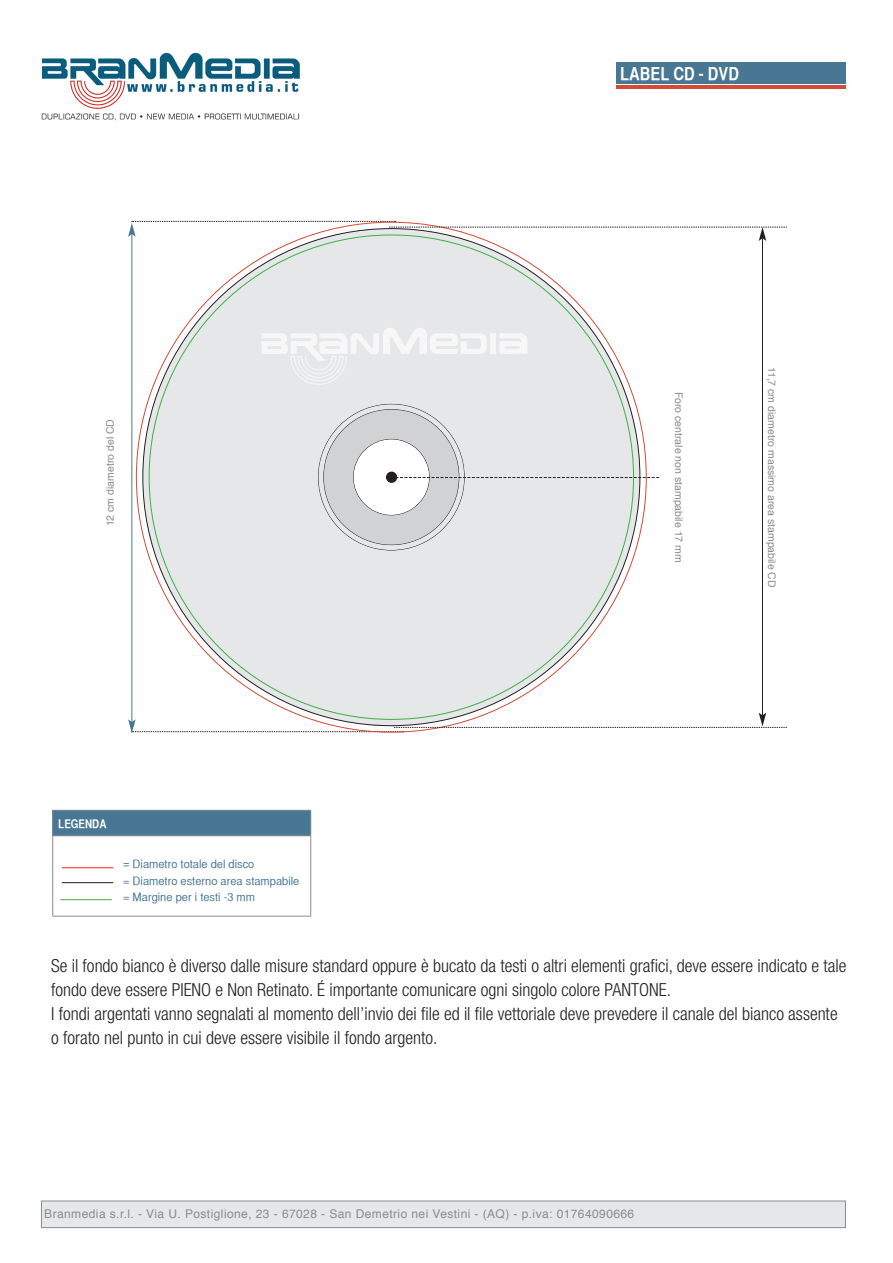
<style>
.page{position:relative;width:893px;height:1263px;background:#fff}
.page>*{position:absolute;margin:0;border:0;box-sizing:border-box;transform-origin:0 0}
.t1{font:300 condensed 18px/24px "Helvetica Neue LT Std";color:#231f20}
.t2{font:18px "Helvetica CY Bold";color:#fff}
.t3{font:12px "Helvetica";letter-spacing:.035em;color:#8a8c8f}
.t4{font:12px "Helvetica CY Bold";color:#fff}
.t5{font:11.55px "Helvetica CY Plain";color:#477792;scale:1.18 1}
.t6{font:10.5px "Helvetica";color:#8a8c8f}
.s1{font-size:13.5px}
</style>
<div class="page">
<div style="left:143px;top:229px;width:497px;height:497px;background:#e6e7e9;border-radius:50%"></div>
<img style="left:41px;top:52px;width:259px;height:69px">
<div style="left:53px;top:810px;width:258px;height:26px;background:#477792"></div>
<hr style="left:53px;top:835px;width:258px;height:1px;background:#8a8c8f">
<hr style="left:53px;top:810px;width:258px;height:1px;background:#8a8c8f">
<svg style="left:52px;top:810px;width:1px;height:26px"></svg>
<svg style="left:310px;top:810px;width:1px;height:26px"></svg>
<hr style="left:52px;top:836px;width:1px;height:80px;background:#8a8c8f">
<hr style="left:310px;top:836px;width:1px;height:80px;background:#8a8c8f">
<hr style="left:53px;top:916px;width:258px;height:1px;background:#8a8c8f">
<div style="left:616px;top:62px;width:230px;height:22px;background:#477792"></div>
<hr style="left:616px;top:86px;width:230px;height:3px;background:#d34b36">
<div style="left:41px;top:1200px;width:805px;height:28px;background:#e6e7e9;border:1px solid #8a8c8f"></div>
<hr style="left:62px;top:867px;width:51px;height:1px;background:#ee1d23">
<hr style="left:60px;top:899px;width:52px;height:1px;background:#40ae49">
<div style="left:490px;top:333px;width:6px;height:21px;background:#f7f7f8"></div>
<svg style="left:499px;top:334px;width:28px;height:20px"></svg>
<svg style="left:262px;top:328px;width:225px;height:57px"></svg>
<div style="left:324px;top:409px;width:135px;height:136px;background:#d1d2d4;border-radius:50%"></div>
<div style="left:353px;top:439px;width:76px;height:76px;background:#fff;border-radius:50%"></div>
<div style="left:353px;top:439px;width:77px;height:76px;border:1px solid #231f20;border-radius:50%"></div>
<hr style="left:131px;top:234px;width:1px;height:488px;background:#477792">
<hr style="left:762px;top:238px;width:1px;height:477px;background:#231f20">
<svg style="left:128px;top:221px;width:659px;height:20px"></svg>
<svg style="left:128px;top:713px;width:659px;height:20px"></svg>
<div style="left:386px;top:472px;width:11px;height:11px;background:#231f20;border-radius:50%"></div>
<svg style="left:397px;top:477px;width:262px;height:1px"></svg>
<hr style="left:62px;top:882px;width:51px;height:1px;background:#231f20">
<p class="t6" style="left:102px;top:526px;width:109px;rotate:-90deg">12 cm diametro del CD</p>
<p class="t4" style="left:58px;top:816px;width:50px">LEGENDA</p>
<p class="t5" style="left:123px;top:858px;width:113px"><span class="s1">=</span> Diametro totale del disco</p>
<p class="t5" style="left:123px;top:874px;width:151px">= Diametro esterno area stampabile</p>
<p class="t5" style="left:123px;top:890px;width:113px">= Margine per i testi -3 mm</p>
<p class="t2" style="left:620px;top:63px;width:120px">LABEL CD - DVD</p>
<p class="t6" style="left:687px;top:392px;width:172px;rotate:90deg">Foro centrale non stampabile 17 mm</p>
<p class="t6" style="left:780px;top:367px;width:222px;rotate:90deg">11,7 cm diametro massimo area stampabile CD</p>
<p class="t1" style="left:51px;top:954px;width:797px">Se il fondo bianco è diverso dalle misure standard oppure è bucato da testi o altri elementi grafici, deve essere indicato e tale fondo deve essere PIENO e Non Retinato. É importante comunicare ogni singolo colore PANTONE.</p>
<p class="t1" style="left:51px;top:1002px;width:788px">I fondi argentati vanno segnalati al momento dell’invio dei file ed il file vettoriale deve prevedere il canale del bianco assente</p>
<p class="t1" style="left:51px;top:1026px;width:388px">o forato nel punto in cui deve essere visibile il fondo argento.</p>
<p class="t3" style="left:44px;top:1204px;width:591px">Branmedia s.r.l. - Via U. Postiglione, 23 - 67028 - San Demetrio nei Vestini - (AQ) - p.iva: 01764090666</p>
</div>
